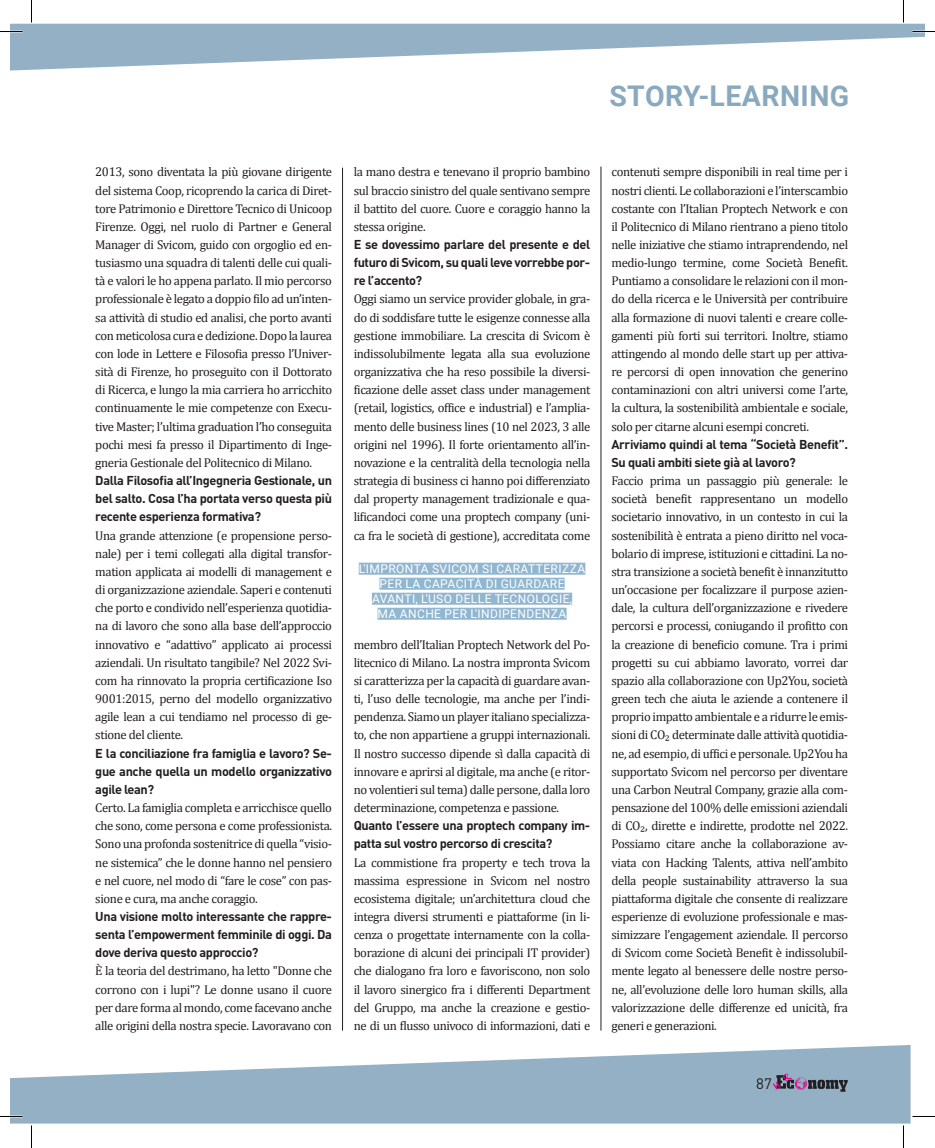
<style>
.page{position:relative;width:935px;height:1148px;background:#fff}
.page>*{position:absolute;margin:0;border:0;box-sizing:border-box;transform-origin:0 0}
.t1{font:700 28.5px "Roboto";letter-spacing:.015em;color:#89a9bf}
.t2{font:15px "DIN";color:#231f20}
.t3{font:12.75px/18.1px "Cambria";letter-spacing:-.03em;color:#231f20;text-align:justify}
.t4{font:700 12.75px/18.1px "DIN";letter-spacing:-.03em;color:#231f20;text-align:justify}
.t5{font:12px "Roboto";letter-spacing:.035em;color:#fff}
</style>
<div class="page">
<svg style="left:10px;top:1045px;width:900px;height:78px;fill:#94b0c4"></svg>
<svg style="left:10px;top:24px;width:914px;height:47px;fill:#94b0c4"></svg>
<svg style="left:773px;top:1073px;width:74px;height:18px"></svg>
<hr style="left:342px;top:168px;width:1px;height:862px;background:#231f20">
<hr style="left:600px;top:167px;width:1px;height:863px;background:#231f20">
<div style="left:359px;top:562px;width:226px;height:12px;background:#90b6d0"></div>
<div style="left:379px;top:577px;width:185px;height:12px;background:#90b6d0"></div>
<div style="left:372px;top:592px;width:200px;height:12px;background:#90b6d0"></div>
<div style="left:377px;top:607px;width:189px;height:12px;background:#90b6d0"></div>
<hr style="left:0;top:1115px;width:22px;height:2px;background:#fff">
<svg style="left:0;top:31px;width:22px;height:1px"></svg>
<svg style="left:912px;top:31px;width:23px;height:1px"></svg>
<svg style="left:10px;top:1115px;width:12px;height:1px"></svg>
<svg style="left:31px;top:0;width:1px;height:23px"></svg>
<svg style="left:31px;top:1125px;width:1px;height:22px"></svg>
<svg style="left:903px;top:0;width:1px;height:23px"></svg>
<svg style="left:903px;top:1125px;width:1px;height:22px"></svg>
<h1 class="t1" style="left:609px;top:76px;width:241px">STORY-LEARNING</h1>
<p class="t3" style="left:95px;top:163px;width:238px">2013, sono diventata la più giovane dirigente del sistema Coop, ricoprendo la carica di Diret&shy;tore Patrimonio e Direttore Tecnico di Unicoop Firenze. Oggi, nel ruolo di Partner e General Manager di Svicom, guido con orgoglio ed en&shy;tusiasmo una squadra di talenti delle cui quali&shy;tà e valori le ho appena parlato. Il mio percorso professionale è legato a doppio filo ad un’inten&shy;sa attività di studio ed analisi, che porto avanti con meticolosa cura e dedizione. Dopo la laurea con lode in Lettere e Filosofia presso l’Univer&shy;sità di Firenze, ho proseguito con il Dottorato di Ricerca, e lungo la mia carriera ho arricchito continuamente le mie competenze con Execu&shy;tive Master; l’ultima graduation l’ho conseguita pochi mesi fa presso il Dipartimento di Inge&shy;gneria Gestionale del Politecnico di Milano.</p>
<p class="t4" style="left:95px;top:471px;width:238px">Dalla Filosofia all’Ingegneria Gestionale, un bel salto. Cosa l’ha portata verso questa più recente esperienza formativa?</p>
<p class="t3" style="left:95px;top:526px;width:238px">Una grande attenzione (e propensione perso&shy;nale) per i temi collegati alla digital transfor&shy;mation applicata ai modelli di management e di organizzazione aziendale. Saperi e contenuti che porto e condivido nell’esperienza quotidia&shy;na di lavoro che sono alla base dell’approccio innovativo e “adattivo” applicato ai processi aziendali. Un risultato tangibile? Nel 2022 Svi&shy;com ha rinnovato la propria certificazione Iso 9001:2015, perno del modello organizzativo agile lean a cui tendiamo nel processo di ge&shy;stione del cliente.</p>
<p class="t4" style="left:95px;top:743px;width:238px">E la conciliazione fra famiglia e lavoro? Se&shy;gue anche quella un modello organizzativo agile lean?</p>
<p class="t3" style="left:95px;top:798px;width:238px">Certo. La famiglia completa e arricchisce quello che sono, come persona e come professionista.<br>Sono una profonda sostenitrice di quella “visio&shy;ne sistemica” che le donne hanno nel pensiero e nel cuore, nel modo di “fare le cose” con pas&shy;sione e cura, ma anche coraggio.</p>
<p class="t4" style="left:95px;top:906px;width:238px">Una visione molto interessante che rappre&shy;senta l’empowerment femminile di oggi. Da dove deriva questo approccio?</p>
<p class="t3" style="left:95px;top:961px;width:238px">È la teoria del destrimano, ha letto "Donne che corrono con i lupi"? Le donne usano il cuore per dare forma al mondo, come facevano anche alle origini della nostra specie. Lavoravano con</p>
<p class="t3" style="left:354px;top:163px;width:238px">la mano destra e tenevano il proprio bambino sul braccio sinistro del quale sentivano sempre il battito del cuore. Cuore e coraggio hanno la stessa origine.</p>
<p class="t4" style="left:354px;top:235px;width:238px">E se dovessimo parlare del presente e del futuro di Svicom, su quali leve vorrebbe por&shy;re l’accento?</p>
<p class="t3" style="left:354px;top:290px;width:238px">Oggi siamo un service provider globale, in gra&shy;do di soddisfare tutte le esigenze connesse alla gestione immobiliare. La crescita di Svicom è indissolubilmente legata alla sua evoluzione organizzativa che ha reso possibile la diversi&shy;ficazione delle asset class under management (retail, logistics, office e industrial) e l’amplia&shy;mento delle business lines (10 nel 2023, 3 alle origini nel 1996). Il forte orientamento all’in&shy;novazione e la centralità della tecnologia nella strategia di business ci hanno poi differenziato dal property management tradizionale e qua&shy;lificandoci come una proptech company (uni&shy;ca fra le società di gestione), accreditata come</p>
<p class="t5" style="left:359px;top:560px;width:228px">L'IMPRONTA SVICOM SI CARATTERIZZA</p>
<p class="t5" style="left:379px;top:575px;width:186px">PER LA CAPACITÀ DI GUARDARE</p>
<p class="t5" style="left:372px;top:590px;width:202px">AVANTI, L'USO DELLE TECNOLOGIE,</p>
<p class="t5" style="left:378px;top:605px;width:190px">MA ANCHE PER L'INDIPENDENZA</p>
<p class="t3" style="left:354px;top:635px;width:238px">membro dell’Italian Proptech Network del Po&shy;litecnico di Milano. La nostra impronta Svicom si caratterizza per la capacità di guardare avan&shy;ti, l’uso delle tecnologie, ma anche per l’indi&shy;pendenza. Siamo un player italiano specializza&shy;to, che non appartiene a gruppi internazionali.<br>Il nostro successo dipende sì dalla capacità di innovare e aprirsi al digitale, ma anche (e ritor&shy;no volentieri sul tema) dalle persone, dalla loro determinazione, competenza e passione.</p>
<p class="t4" style="left:354px;top:815px;width:238px">Quanto l’essere una proptech company im&shy;patta sul vostro percorso di crescita?</p>
<p class="t3" style="left:354px;top:852px;width:238px">La commistione fra property e tech trova la massima espressione in Svicom nel nostro ecosistema digitale; un’architettura cloud che integra diversi strumenti e piattaforme (in li&shy;cenza o progettate internamente con la colla&shy;borazione di alcuni dei principali IT provider) che dialogano fra loro e favoriscono, non solo il lavoro sinergico fra i differenti Department del Gruppo, ma anche la creazione e gestio&shy;ne di un flusso univoco di informazioni, dati e</p>
<p class="t3" style="left:611px;top:163px;width:238px">contenuti sempre disponibili in real time per i nostri clienti. Le collaborazioni e l’interscambio costante con l’Italian Proptech Network e con il Politecnico di Milano rientrano a pieno titolo nelle iniziative che stiamo intraprendendo, nel medio-lungo termine, come Società Benefit.<br>Puntiamo a consolidare le relazioni con il mon&shy;do della ricerca e le Università per contribuire alla formazione di nuovi talenti e creare colle&shy;gamenti più forti sui territori. Inoltre, stiamo attingendo al mondo delle start up per attiva&shy;re percorsi di open innovation che generino contaminazioni con altri universi come l’arte, la cultura, la sostenibilità ambientale e sociale, solo per citarne alcuni esempi concreti.</p>
<p class="t4" style="left:611px;top:434px;width:238px">Arriviamo quindi al tema “Società Benefit”.<br>Su quali ambiti siete già al lavoro?</p>
<p class="t3" style="left:611px;top:471px;width:238px">Faccio prima un passaggio più generale: le società benefit rappresentano un modello societario innovativo, in un contesto in cui la sostenibilità è entrata a pieno diritto nel voca&shy;bolario di imprese, istituzioni e cittadini. La no&shy;stra transizione a società benefit è innanzitutto un’occasione per focalizzare il purpose azien&shy;dale, la cultura dell’organizzazione e rivedere percorsi e processi, coniugando il profitto con la creazione di beneficio comune. Tra i primi progetti su cui abbiamo lavorato, vorrei dar spazio alla collaborazione con Up2You, società green tech che aiuta le aziende a contenere il proprio impatto ambientale e a ridurre le emis&shy;sioni di CO₂ determinate dalle attività quotidia&shy;ne, ad esempio, di uffici e personale. Up2You ha supportato Svicom nel percorso per diventare una Carbon Neutral Company, grazie alla com&shy;pensazione del 100% delle emissioni aziendali di CO₂, dirette e indirette, prodotte nel 2022.<br>Possiamo citare anche la collaborazione av&shy;viata con Hacking Talents, attiva nell’ambito della people sustainability attraverso la sua piattaforma digitale che consente di realizzare esperienze di evoluzione professionale e mas&shy;simizzare l’engagement aziendale. Il percorso di Svicom come Società Benefit è indissolubil&shy;mente legato al benessere delle nostre perso&shy;ne, all’evoluzione delle loro human skills, alla valorizzazione delle differenze ed unicità, fra generi e generazioni.</p>
<p class="t2" style="left:756px;top:1074px;width:17px">87</p>
</div>
